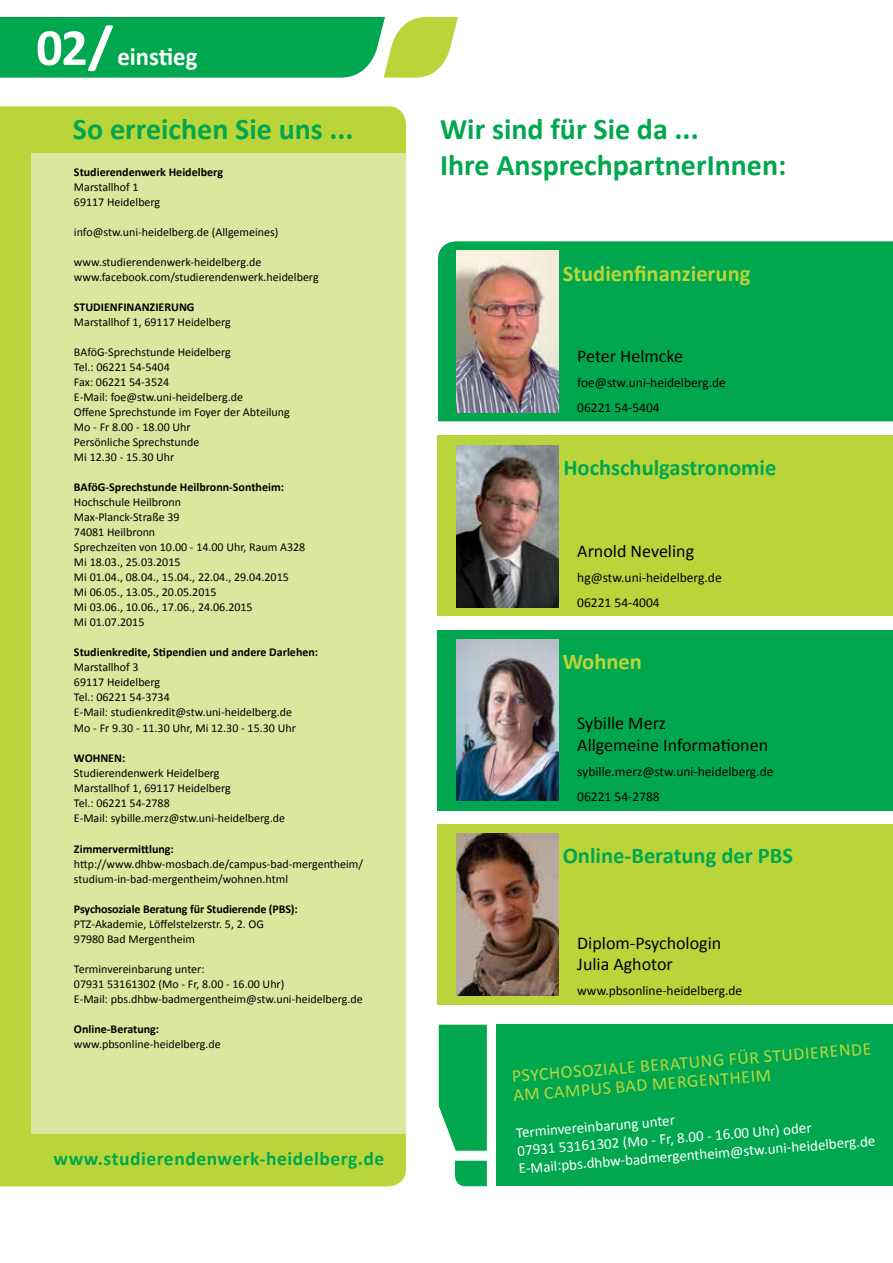
<style>
.page{position:relative;width:893px;height:1263px;background:#fff}
.page>*{position:absolute;margin:0;border:0;box-sizing:border-box;transform-origin:0 0}
.t1{font:700 30px/36px "Calibri";color:#00a74e}
.t2{font:700 25.5px "Calibri";color:#fff}
.t3{font:700 22.5px "Calibri";color:#00a74e}
.t4{font:700 22.5px "Calibri";color:#bad53a}
.t5{font:700 19.5px "Calibri";letter-spacing:.025em;color:#00a74e}
.t6{font:18px/21.6px "Calibri";color:#000}
.t7{font:18px "Calibri";color:#bad53a}
.t8{font:15px/18.5px "Calibri";color:#fff}
.t9{font:13.5px/25.2px "Calibri";color:#000}
.t10{font:12px/15px "Calibri";color:#000}
.s1{font-size:52.5px}
.s2{font-weight:700}
</style>
<div class="page">
<div style="left:0;top:106px;width:406px;height:1080px;background:#bad53a"></div>
<div style="left:32px;top:153px;width:374px;height:980px;background:#dae79e"></div>
<div style="left:438px;top:241px;width:455px;height:180px;background:#00a74e"></div>
<img style="left:456px;top:251px;width:102px;height:161px">
<div style="left:438px;top:824px;width:455px;height:180px;background:#bad53a"></div>
<img style="left:456px;top:834px;width:102px;height:161px">
<div style="left:438px;top:436px;width:455px;height:180px;background:#bad53a"></div>
<img style="left:456px;top:445px;width:102px;height:162px">
<div style="left:438px;top:630px;width:455px;height:180px;background:#00a74e"></div>
<img style="left:456px;top:639px;width:102px;height:162px">
<div style="left:497px;top:1025px;width:396px;height:161px;background:#00a74e"></div>
<svg style="left:439px;top:1025px;width:48px;height:126px;background:#10ac59"></svg>
<svg style="left:455px;top:1161px;width:32px;height:25px"></svg>
<svg style="left:1px;top:17px;width:457px;height:61px;background:#27b257"></svg>
<p class="t2" style="left:36px;top:40px;width:163px"><span class="s1">02/</span> einstieg</p>
<p class="t1" style="left:73px;top:111px;width:282px">So erreichen Sie uns ...</p>
<p class="t10" style="left:74px;top:164px;width:151px"><span class="s2">Studierendenwerk Heidelberg<br></span>Marstallhof 1<br>69117 Heidelberg</p>
<p class="t10" style="left:74px;top:224px;width:206px">info@stw.uni-heidelberg.de (Allgemeines)</p>
<p class="t10" style="left:74px;top:254px;width:246px">www.studierendenwerk-heidelberg.de www.facebook.com/studierendenwerk.heidelberg</p>
<p class="t10" style="left:74px;top:299px;width:158px"><span class="s2">STUDIENFINANZIERUNG<br></span>Marstallhof 1, 69117 Heidelberg</p>
<p class="t10" style="left:74px;top:344px;width:217px">BAföG-Sprechstunde Heidelberg<br>Tel.: 06221 54-5404<br>Fax: 06221 54-3524<br>E-Mail: foe@stw.uni-heidelberg.de<br>Offene Sprechstunde im Foyer der Abteilung<br>Mo - Fr 8.00 - 18.00 Uhr<br>Persönliche Sprechstunde<br>Mi 12.30 - 15.30 Uhr</p>
<p class="t10" style="left:74px;top:479px;width:233px"><span class="s2">BAföG-Sprechstunde Heilbronn-Sontheim:<br></span>Hochschule Heilbronn<br>Max-Planck-Straße 39<br>74081 Heilbronn<br>Sprechzeiten von 10.00 - 14.00 Uhr, Raum A328<br>Mi 18.03., 25.03.2015<br>Mi 01.04., 08.04., 15.04., 22.04., 29.04.2015<br>Mi 06.05., 13.05., 20.05.2015<br>Mi 03.06., 10.06., 17.06., 24.06.2015<br>Mi 01.07.2015</p>
<p class="t10" style="left:74px;top:644px;width:246px"><span class="s2">Studienkredite, Stipendien und andere Darlehen:<br></span>Marstallhof 3<br>69117 Heidelberg<br>Tel.: 06221 54-3734<br>E-Mail: studienkredit@stw.uni-heidelberg.de</p>
<p class="t10" style="left:74px;top:721px;width:223px">Mo - Fr 9.30 - 11.30 Uhr, Mi 12.30 - 15.30 Uhr</p>
<p class="t10" style="left:74px;top:751px;width:213px"><span class="s2">WOHNEN:<br></span>Studierendenwerk Heidelberg<br>Marstallhof 1, 69117 Heidelberg<br>Tel.: 06221 54-2788<br>E-Mail: sybille.merz@stw.uni-heidelberg.de</p>
<p class="t10" style="left:74px;top:841px;width:291px"><span class="s2">Zimmervermittlung: </span>http://www.dhbw-mosbach.de/campus-bad-mergentheim/ studium-in-bad-mergentheim/wohnen.html</p>
<p class="t10" style="left:74px;top:901px;width:225px"><span class="s2">Psychosoziale Beratung für Studierende (PBS):<br></span>PTZ-Akademie, Löffelstelzerstr. 5, 2. OG<br>97980 Bad Mergentheim</p>
<p class="t10" style="left:74px;top:961px;width:290px">Terminvereinbarung unter:<br>07931 53161302 (Mo - Fr, 8.00 - 16.00 Uhr)<br>E-Mail: pbs.dhbw-badmergentheim@stw.uni-heidelberg.de</p>
<p class="t10" style="left:74px;top:1021px;width:148px"><span class="s2">Online-Beratung: </span>www.pbsonline-heidelberg.de</p>
<p class="t5" style="left:54px;top:1146px;width:332px">www.studierendenwerk-heidelberg.de</p>
<p class="t1" style="left:440px;top:111px;width:348px">Wir sind für Sie da ...<br>Ihre AnsprechpartnerInnen:</p>
<p class="t4" style="left:563px;top:259px;width:189px">Studienfinanzierung</p>
<p class="t6" style="left:577px;top:345px;width:107px">Peter Helmcke</p>
<p class="t9" style="left:577px;top:370px;width:150px">foe@stw.uni-heidelberg.de<br>06221 54-5404</p>
<p class="t3" style="left:563px;top:453px;width:214px">Hochschulgastronomie</p>
<p class="t6" style="left:577px;top:540px;width:118px">Arnold Neveling</p>
<p class="t9" style="left:577px;top:565px;width:146px">hg@stw.uni-heidelberg.de<br>06221 54-4004</p>
<p class="t4" style="left:563px;top:647px;width:81px">Wohnen</p>
<p class="t6" style="left:577px;top:712px;width:192px">Sybille Merz<br>Allgemeine Informationen</p>
<p class="t9" style="left:577px;top:759px;width:198px">sybille.merz@stw.uni-heidelberg.de<br>06221 54-2788</p>
<p class="t3" style="left:563px;top:841px;width:232px">Online-Beratung der PBS</p>
<p class="t6" style="left:577px;top:932px;width:146px">Diplom-Psychologin<br>Julia Aghotor</p>
<p class="t9" style="left:577px;top:978px;width:167px">www.pbsonline-heidelberg.de</p>
<p class="t7" style="left:511px;top:1064px;width:150px;rotate:-4deg">Psychosoziale Beratung</p>
<p class="t7" style="left:728px;top:1047px;width:93px;rotate:-4deg">für Stu dieren</p>
<p class="t7" style="left:513px;top:1083px;width:47px;rotate:-4deg">am Campus</p>
<p class="t7" style="left:615px;top:1075px;width:63px;rotate:-4deg">Bad Mergenthe</p>
<p class="t8" style="left:515px;top:1124px;width:359px;rotate:-5deg">Terminvereinbarung unter<br>07931 53161302 (Mo - Fr, 8.00 - 16.00 Uhr) oder<br>E-Mail:pbs.dhbw-badmergentheim@stw.uni-heidelberg.de</p>
</div>
